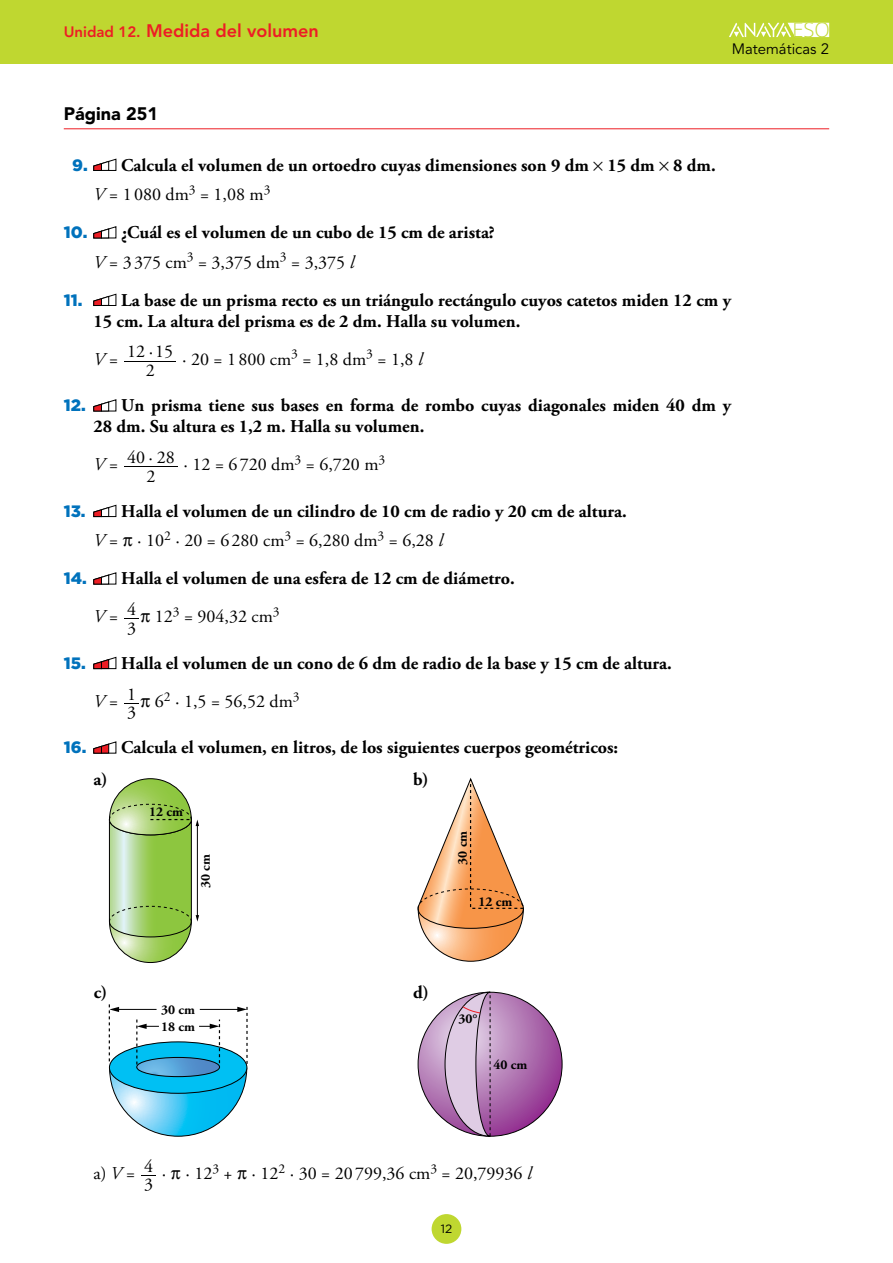
<style>
.page{position:relative;width:893px;height:1263px;background:#fff}
.page>*{position:absolute;margin:0;border:0;box-sizing:border-box;transform-origin:0 0}
.t1{font:300 20.25px "Open Sans";color:#bfd730}
.t2{font:700 18px/21px "Adobe Garamond Pro";color:#000}
.Soluciones_sangrado{font:18px "Adobe Garamond Pro";color:#000}
.Soluciones_apartados{font:18px/19.2px "Adobe Garamond Pro";color:#000}
.t3{font:800 18px "Avenir LT Std";color:#ed1d24}
.nuclPagina{font:900 18px "Avenir LT Std";color:#000}
.Soluciones_sangrado-2{font:italic 18px "Adobe Garamond Pro";color:#000}
.t4{font:15px "Avenir LT Std";color:#000}
.t5{font:700 13.5px "Adobe Garamond Pro";color:#000}
.t6{font:12px "Gotham";color:#000}
.s1{font-size:15px}
.s2{font-family:"Gotham";font-weight:900;font-size:16.5px;color:#0072bc}
.s3{font-style:italic}
.s4{font-style:normal}
</style>
<div class="page">
<div style="left:0;top:0;width:893px;height:64px;background:#bfd730"></div>
<svg style="left:729px;top:22px;width:100px;height:15px"></svg>
<div style="left:432px;top:1214px;width:29px;height:30px;background:#bfd730;border-radius:50%"></div>
<hr style="left:64px;top:128px;width:765px;height:1px;background:#ed1d24">
<svg style="left:93px;top:159px;width:23px;height:12px"></svg>
<svg style="left:93px;top:226px;width:23px;height:12px"></svg>
<svg style="left:93px;top:294px;width:23px;height:12px"></svg>
<hr style="left:124px;top:361px;width:52px;height:1px;background:#000">
<svg style="left:93px;top:399px;width:23px;height:12px"></svg>
<hr style="left:124px;top:466px;width:53px;height:1px;background:#000">
<svg style="left:93px;top:505px;width:23px;height:12px"></svg>
<svg style="left:93px;top:572px;width:23px;height:12px"></svg>
<svg style="left:93px;top:657px;width:23px;height:12px"></svg>
<svg style="left:93px;top:741px;width:23px;height:12px"></svg>
<svg style="left:109px;top:778px;width:90px;height:185px;background:#a9cb7f"></svg>
<svg style="left:417px;top:777px;width:107px;height:185px"></svg>
<svg style="left:109px;top:1004px;width:139px;height:132px"></svg>
<svg style="left:418px;top:992px;width:144px;height:144px;background:#ac6fad"></svg>
<svg style="left:444px;top:991px;width:47px;height:145px;background:#c5aac8"></svg>
<svg style="left:141px;top:1175px;width:15px;height:1px"></svg>
<svg style="left:124px;top:618px;width:15px;height:1px"></svg>
<svg style="left:124px;top:703px;width:15px;height:1px"></svg>
<p class="t3" style="left:64px;top:20px;width:256px"><span class="s1">Unidad 12.</span> Medida del volumen</p>
<p class="t1" style="left:792px;top:16px;width:39px">ESO</p>
<p class="t4" style="left:732px;top:40px;width:99px">Matemáticas 2</p>
<p class="nuclPagina" style="left:64px;top:103px;width:96px">Página 251</p>
<p class="t2" style="left:72px;top:155px;width:645px"><span class="s2">9.</span> Calcula el volumen de un ortoedro cuyas dimensiones son 9 dm 15 dm 8 dm.</p>
<p class="Soluciones_sangrado" style="left:94px;top:184px;width:178px"><span class="s3">V</span> = 1080 dm<sup>3</sup> = 1,08 m<sup>3</sup></p>
<p class="t2" style="left:64px;top:222px;width:433px"><span class="s2">10.</span> ¿Cuál es el volumen de un cubo de 15 cm de arista?</p>
<p class="Soluciones_sangrado" style="left:94px;top:251px;width:262px"><span class="s3">V</span> = 3375 cm<sup>3</sup> = 3,375 dm<sup>3</sup> = 3,375 <span class="s3">l</span></p>
<p class="t2" style="left:94px;top:290px;width:639px;text-indent:-30px"><span class="s2">11.</span> La base de un prisma recto es un triángulo rectángulo cuyos catetos miden 12 cm y<br>15 cm. La altura del prisma es de 2 dm. Halla su volumen.</p>
<p class="Soluciones_sangrado-2" style="left:94px;top:348px;width:26px">V <span class="s4">=</span></p>
<p class="Soluciones_apartados" style="left:146px;top:342px;width:10px">·<br>2</p>
<p class="Soluciones_apartados" style="left:127px;top:342px;width:48px">12 15</p>
<p class="Soluciones_sangrado" style="left:182px;top:348px;width:242px">· 20 = 1800 cm<sup>3</sup> = 1,8 dm<sup>3</sup> = 1,8 <span class="s3">l</span></p>
<p class="t2" style="left:94px;top:395px;width:639px;text-indent:-30px"><span class="s2">12.</span> Un prisma tiene sus bases en forma de rombo cuyas diagonales miden 40 dm y<br>28 dm. Su altura es 1,2 m. Halla su volumen.</p>
<p class="Soluciones_sangrado-2" style="left:94px;top:454px;width:26px">V <span class="s4">=</span></p>
<p class="Soluciones_apartados" style="left:146px;top:449px;width:10px;line-height:18.3px">·<br>2</p>
<p class="Soluciones_apartados" style="left:127px;top:449px;width:49px">40 28</p>
<p class="Soluciones_sangrado" style="left:184px;top:454px;width:203px">· 12 = 6720 dm<sup>3</sup> = 6,720 m<sup>3</sup></p>
<p class="t2" style="left:64px;top:501px;width:564px"><span class="s2">13.</span> Halla el volumen de un cilindro de 10 cm de radio y 20 cm de altura.</p>
<p class="Soluciones_sangrado" style="left:94px;top:530px;width:351px"><span class="s3">V</span> = · 10<sup>2</sup> · 20 = 6280 cm<sup>3</sup> = 6,280 dm<sup>3</sup> = 6,28 <span class="s3">l</span></p>
<p class="t2" style="left:64px;top:568px;width:453px"><span class="s2">14.</span> Halla el volumen de una esfera de 12 cm de diámetro.</p>
<p class="Soluciones_sangrado-2" style="left:94px;top:606px;width:26px">V <span class="s4">=</span></p>
<p class="Soluciones_apartados" style="left:127px;top:619px;width:10px">3</p>
<p class="Soluciones_apartados" style="left:127px;top:601px;width:10px">4</p>
<p class="Soluciones_sangrado" style="left:155px;top:606px;width:126px">12<sup>3</sup> = 904,32 cm<sup>3</sup></p>
<p class="t2" style="left:64px;top:653px;width:610px"><span class="s2">15.</span> Halla el volumen de un cono de 6 dm de radio de la base y 15 cm de altura.</p>
<p class="Soluciones_sangrado-2" style="left:94px;top:690px;width:26px">V <span class="s4">=</span></p>
<p class="Soluciones_apartados" style="left:127px;top:703px;width:10px">3</p>
<p class="Soluciones_apartados" style="left:127px;top:685px;width:10px">1</p>
<p class="Soluciones_sangrado" style="left:155px;top:690px;width:146px">6<sup>2</sup> · 1,5 = 56,52 dm<sup>3</sup></p>
<p class="t2" style="left:64px;top:737px;width:556px"><span class="s2">16.</span> Calcula el volumen, en litros, de los siguientes cuerpos geométricos:</p>
<p class="t2" style="left:94px;top:769px;width:16px">a)</p>
<p class="t2" style="left:413px;top:769px;width:17px">b)</p>
<p class="t5" style="left:149px;top:804px;width:35px">12 cm</p>
<p class="t5" style="left:198px;top:888px;width:35px;rotate:-90deg">30 cm</p>
<p class="t5" style="left:455px;top:865px;width:35px;rotate:-90deg">30 cm</p>
<p class="t5" style="left:478px;top:894px;width:35px">12 cm</p>
<p class="t2" style="left:94px;top:982px;width:15px">c)</p>
<p class="t2" style="left:413px;top:982px;width:17px">d)</p>
<p class="t5" style="left:161px;top:1002px;width:35px">30 cm</p>
<p class="t5" style="left:161px;top:1018px;width:35px">18 cm</p>
<p class="t5" style="left:458px;top:1011px;width:21px">30°</p>
<p class="t5" style="left:493px;top:1057px;width:35px">40 cm</p>
<p class="Soluciones_apartados" style="left:94px;top:1164px;width:43px">a) <span class="s3">V</span> =</p>
<p class="Soluciones_apartados" style="left:144px;top:1157px;width:10px">4</p>
<p class="Soluciones_apartados" style="left:162px;top:1164px;width:371px">· · 12<sup>3</sup> + · 12<sup>2</sup> · 30 = 20799,36 cm<sup>3</sup> = 20,79936 <span class="s3">l</span></p>
<p class="Soluciones_apartados" style="left:144px;top:1175px;width:10px">3</p>
<p class="t6" style="left:441px;top:1221px;width:13px">12</p>
</div>
